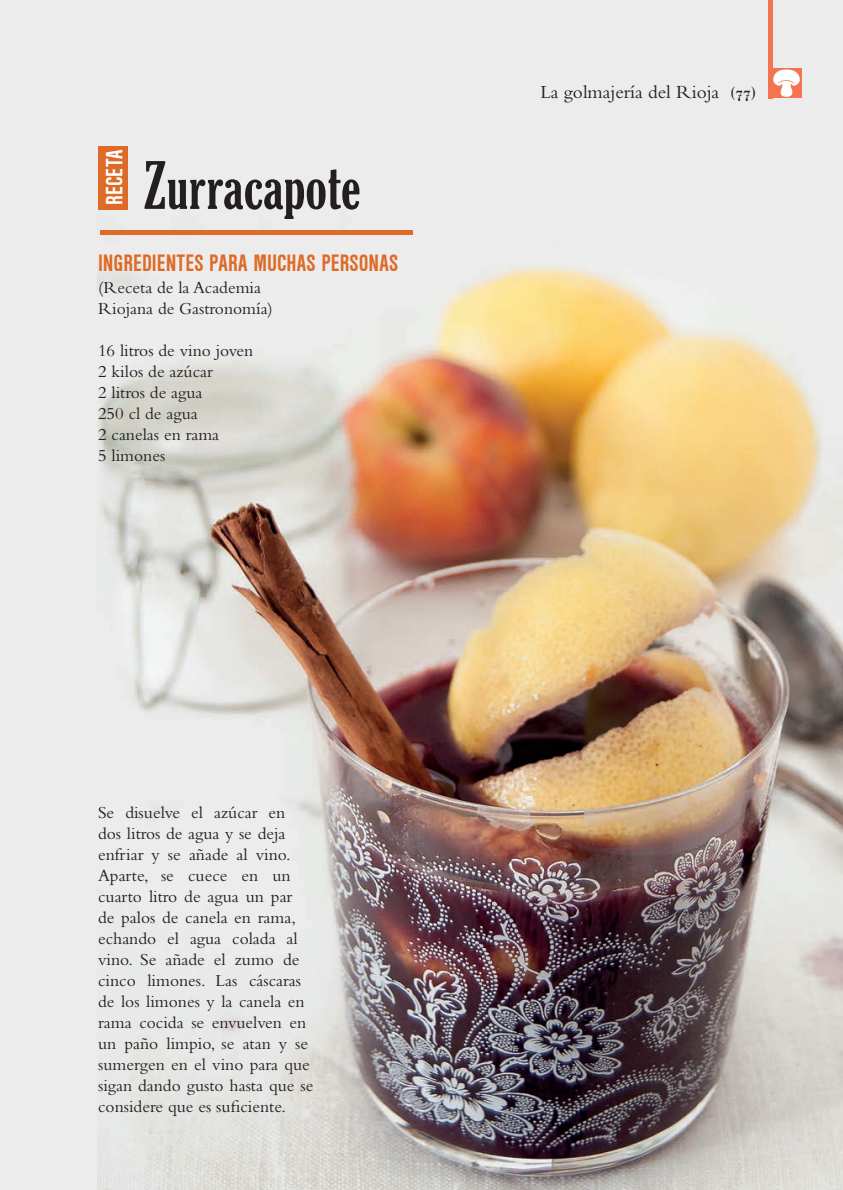
<style>
.page{position:relative;width:843px;height:1190px;background:#fff}
.page>*{position:absolute;margin:0;border:0;box-sizing:border-box;transform-origin:0 0}
.t1{font:63px "Gloucester Bold Extra Condensed PL";color:#231f20}
.t2{font:700 condensed 24.5px "Nimbus San D";letter-spacing:.005em;color:#de6a27}
.t3{font:700 condensed 24.5px "Nimbus San D";letter-spacing:.005em;color:#fff}
.t4{font:19.25px "Bembo";color:#231f20}
.t5{font:17.5px/21px "Bembo";color:#231f20}
.s1{font-family:"Katrina";font-size:15.75px}
</style>
<div class="page">
<div style="left:0;top:0;width:843px;height:1189px;background:#ebeceb"></div>
<img style="left:97px;top:209px;width:746px;height:980px">
<div style="left:98px;top:146px;width:30px;height:63px;background:#de6a27"></div>
<div style="left:101px;top:230px;width:312px;height:5px;background:#de6a27"></div>
<div style="left:771px;top:68px;width:30px;height:30px;background:#f3744f"></div>
<div style="left:768px;top:0;width:5px;height:98px;background:#f3744f"></div>
<svg style="left:773px;top:69px;width:27px;height:28px"></svg>
<h2 class="t3" style="left:101px;top:204px;width:56px;rotate:-90deg">RECETA</h2>
<h1 class="t1" style="left:143px;top:146px;width:219px">Zurracapote</h1>
<h2 class="t2" style="left:98px;top:250px;width:302px">INGREDIENTES PARA MUCHAS PERSONAS</h2>
<p class="t5" style="left:98px;top:277px;width:176px">(Receta de la Academia<br>Riojana de Gastronomía)</p>
<p class="t5" style="left:98px;top:340px;width:157px">16 litros de vino joven<br>2 kilos de azúcar<br>2 litros de agua<br>250 cl de agua<br>2 canelas en rama<br>5 limones</p>
<p class="t5" style="left:98px;top:802px;width:217px">Se disuelve el azúcar en<br>dos litros de agua y se deja enfriar y se añade al vino.<br>Aparte, se cuece en un cuarto litro de agua un par<br>de palos de canela en rama, echando el agua colada al vino. Se añade el zumo de cinco limones. Las cáscaras de los limones y la canela en rama cocida se envuelven en un paño limpio, se atan y se sumergen en el vino para que sigan dando gusto hasta que se considere que es suficiente.</p>
<p class="t4" style="left:540px;top:81px;width:217px">La golmajería del Rioja <span class="s1">(77)</span></p>
</div>
